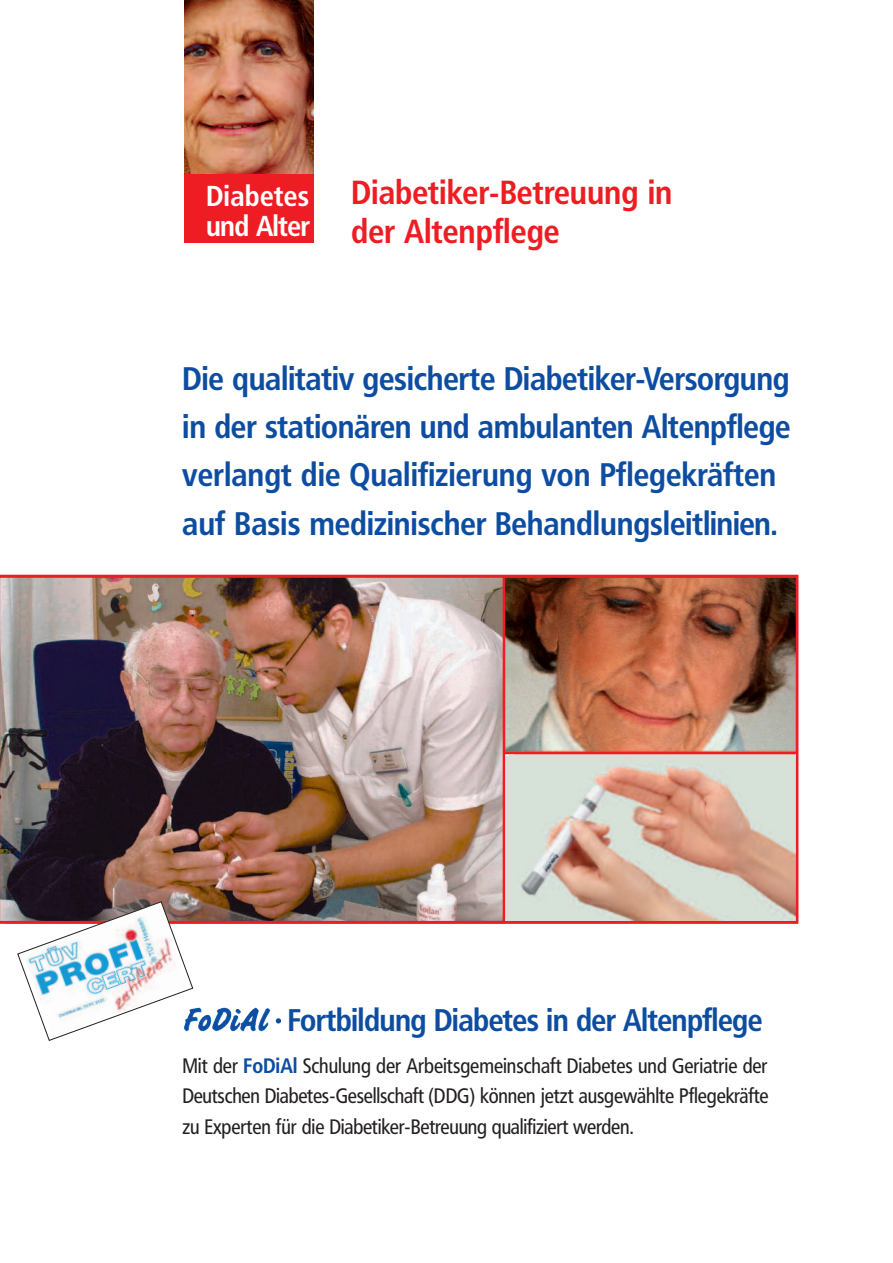
<style>
.page{position:relative;width:893px;height:1263px;background:#fff}
.page>*{position:absolute;margin:0;border:0;box-sizing:border-box;transform-origin:0 0}
.t1{font:700 33px/39px "Frutiger Condensed BQ";color:#ee1d23}
.t2{font:700 32.25px/48.2px "Frutiger Condensed BQ";letter-spacing:-.01em;color:#0d4da1}
.t3{font:700 30.9px "Frutiger Condensed BQ";letter-spacing:-.02em;color:#0d4da1}
.t4{font:700 28.5px/30px "Frutiger Condensed BQ";letter-spacing:.01em;color:#fff}
.t5{font:20.7px/30.9px "Frutiger Condensed BQ";letter-spacing:-.01em;color:#231f20;text-align:justify}
.s1{font-weight:700;color:#0d4da1}
</style>
<div class="page">
<div style="left:184px;top:69px;width:130px;height:174px;background:#ee1d23"></div>
<img style="left:184px;top:0;width:130px;height:174px">
<svg style="left:276px;top:1018px;width:5px;height:5px"></svg>
<img style="left:213px;top:1008px;width:57px;height:23px">
<img style="left:0;top:575px;width:798px;height:348px">
<svg style="left:17px;top:901px;width:176px;height:140px"></svg>
<h3 class="t4" style="left:206px;top:181px;width:105px">Diabetes und Alter</h3>
<h1 class="t1" style="left:351px;top:173px;width:323px">Diabetiker-Betreuung in der Altenpflege</h1>
<h2 class="t2" style="left:182px;top:355px;width:610px">Die qualitativ gesicherte Diabetiker-Versorgung in der stationären und ambulanten Altenpflege verlangt die Qualifizierung von Pflegekräften auf Basis medizinischer Behandlungsleitlinien.</h2>
<h3 class="t3" style="left:287px;top:1002px;width:477px">Fortbildung Diabetes in der Altenpflege</h3>
<p class="t5" style="left:182px;top:1050px;width:588px">Mit der <span class="s1">FoDiAl</span> Schulung der Arbeitsgemeinschaft Diabetes und Geriatrie der Deutschen Diabetes-Gesellschaft (DDG) können jetzt ausgewählte Pflegekräfte zu Experten für die Diabetiker-Betreuung qualifiziert werden.</p>
</div>
